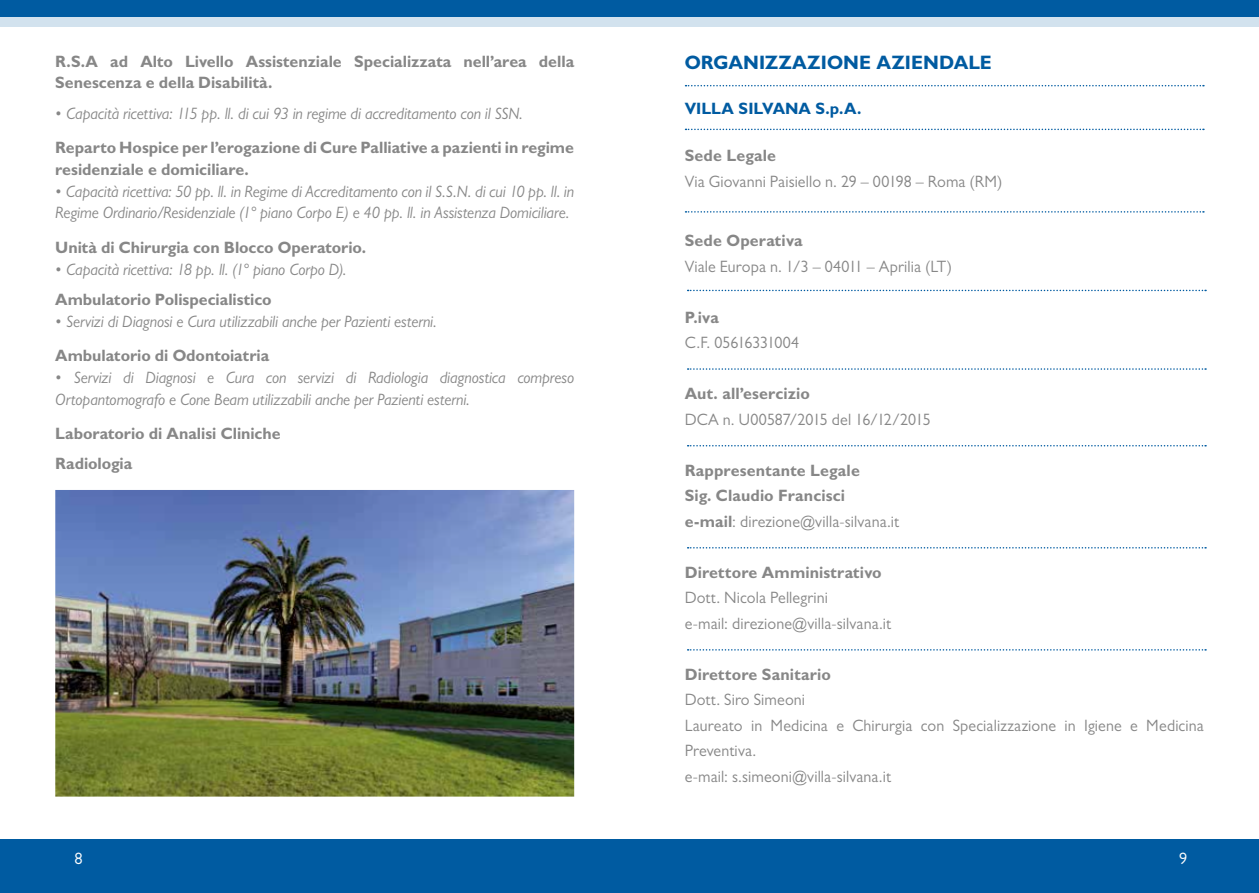
<style>
.page{position:relative;width:1259px;height:893px;background:#fff}
.page>*{position:absolute;margin:0;border:0;box-sizing:border-box;transform-origin:0 0}
.t1{font:700 19.5px "Gill Sans MT Pro";letter-spacing:.005em;color:#005ba1}
.t2{font:italic 16.5px/34.5px "Gill Sans MT Pro";letter-spacing:-.005em;color:#878787}
.t3{font:700 16.5px/25.5px "Gill Sans MT Pro";color:#878787}
.t4{font:16.5px/25.5px "Gill Sans MT Pro";letter-spacing:.005em;color:#878787}
.t5{font:700 16.5px "Gill Sans MT Pro";color:#005ba1}
.t6{font:16.5px "Gill Sans MT Pro";letter-spacing:-.015em;color:#878787}
.t7{font:16.5px "Gill Sans MT Pro";color:#fff}
.s1{font-style:normal}
.s2{font-weight:700;font-style:normal}
.s3{font-weight:400}
</style>
<div class="page">
<div style="left:0;top:839px;width:1259px;height:54px;background:#005ba1"></div>
<svg style="left:0;top:0;width:1259px;height:27px;background:#4d8cbd"></svg>
<img style="left:55px;top:490px;width:519px;height:307px">
<svg style="left:685px;top:85px;width:519px;height:1px"></svg>
<svg style="left:685px;top:211px;width:519px;height:2px"></svg>
<svg style="left:687px;top:290px;width:519px;height:1px"></svg>
<svg style="left:687px;top:368px;width:519px;height:2px"></svg>
<svg style="left:687px;top:445px;width:519px;height:1px"></svg>
<svg style="left:687px;top:547px;width:519px;height:2px"></svg>
<svg style="left:687px;top:649px;width:519px;height:2px"></svg>
<svg style="left:685px;top:129px;width:519px;height:1px"></svg>
<p class="t3" style="left:55px;top:50px;width:520px;line-height:21.8px">R.S.A ad Alto Livello Assistenziale Specializzata nell’area della<br>Senescenza e della Disabilità.</p>
<p class="t2" style="left:55px;top:96px;width:520px"><span class="s1">•</span> Capacità ricettiva: 115 pp. ll. di cui 93 in regime di accreditamento con il SSN.<br><span class="s2">Reparto Hospice per l’erogazione di Cure Palliative a pazienti in regime</span></p>
<p class="t3" style="left:55px;top:156px;width:195px">residenziale e domiciliare.</p>
<p class="t2" style="left:55px;top:180px;width:520px;line-height:21.8px"><span class="s1">•</span> Capacità ricettiva: 50 pp. ll. in Regime di Accreditamento con il S.S.N. di cui 10 pp. ll. in<br>Regime Ordinario/Residenziale (1° piano Corpo E) e 40 pp. ll. in Assistenza Domiciliare.</p>
<p class="t3" style="left:55px;top:234px;width:312px">Unità di Chirurgia con Blocco Operatorio.</p>
<p class="t2" style="left:55px;top:254px;width:293px;line-height:30.3px"><span class="s1">•</span> Capacità ricettiva: 18 pp. ll. (1° piano Corpo D).<br><span class="s2">Ambulatorio Polispecialistico</span></p>
<p class="t2" style="left:55px;top:304px;width:383px"><span class="s1">•</span> Servizi di Diagnosi e Cura utilizzabili anche per Pazienti esterni.<br><span class="s2">Ambulatorio di Odontoiatria</span></p>
<p class="t2" style="left:55px;top:366px;width:520px;line-height:21.8px"><span class="s1">•</span> Servizi di Diagnosi e Cura con servizi di Radiologia diagnostica compreso<br>Ortopantomografo e Cone Beam utilizzabili anche per Pazienti esterni.</p>
<p class="t3" style="left:55px;top:418px;width:227px;line-height:30.3px">Laboratorio di Analisi Cliniche<br>Radiologia</p>
<p class="t1" style="left:685px;top:50px;width:308px">ORGANIZZAZIONE AZIENDALE</p>
<p class="t5" style="left:685px;top:98px;width:178px">VILLA SILVANA S.p.A.</p>
<p class="t3" style="left:685px;top:143px;width:93px">Sede Legale</p>
<p class="t4" style="left:685px;top:168px;width:319px">Via Giovanni Paisiello n. 29 – 00198 – Roma (RM)</p>
<p class="t3" style="left:685px;top:228px;width:119px">Sede Operativa</p>
<p class="t4" style="left:685px;top:253px;width:269px">Viale Europa n. 1/3 – 04011 – Aprilia (LT)</p>
<p class="t3" style="left:685px;top:304px;width:36px">P.iva</p>
<p class="t6" style="left:685px;top:333px;width:116px">C.F. 05616331004</p>
<p class="t3" style="left:685px;top:381px;width:127px">Aut. all’esercizio</p>
<p class="t4" style="left:685px;top:406px;width:247px">DCA n. U00587/2015 del 16/12/2015</p>
<p class="t3" style="left:685px;top:457px;width:216px">Rappresentante Legale<br>Sig. Claudio Francisci e-mail<span class="s3">: direzione@villa-silvana.it</span></p>
<p class="t3" style="left:685px;top:559px;width:198px">Direttore Amministrativo</p>
<p class="t4" style="left:685px;top:585px;width:208px">Dott. Nicola Pellegrini<br>e-mail: direzione@villa-silvana.it</p>
<p class="t3" style="left:685px;top:661px;width:148px">Direttore Sanitario</p>
<p class="t4" style="left:685px;top:687px;width:520px">Dott. Siro Simeoni<br>Laureato in Medicina e Chirurgia con Specializzazione in Igiene e Medicina Preventiva.<br>e-mail: s.simeoni@villa-silvana.it</p>
<p class="t7" style="left:74px;top:848px;width:10px">8</p>
<p class="t7" style="left:1179px;top:848px;width:10px">9</p>
</div>
